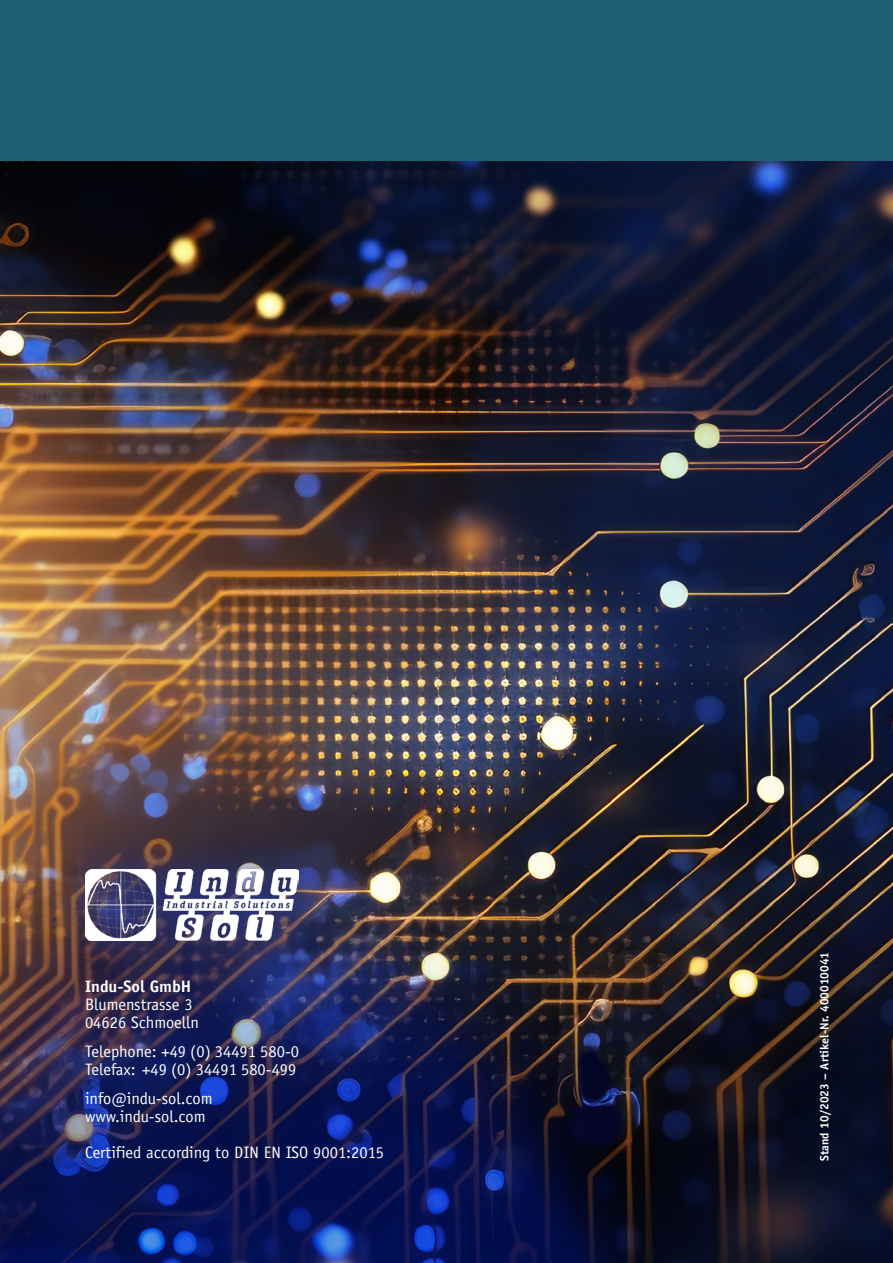
<style>
.page{position:relative;width:893px;height:1263px;background:#fff}
.page>*{position:absolute;margin:0;border:0;box-sizing:border-box;transform-origin:0 0}
.t1{font:16.5px/18px "Officina Sans";color:#fff}
.t2{font:700 16.5px "Officina Sans";color:#fff}
.t3{font:700 12px "Officina Sans";color:#fff}
</style>
<div class="page">
<img style="left:0;top:160px;width:893px;height:1103px">
<div style="left:45px;top:829px;width:292px;height:151px;background:#283583;opacity:.75"></div>
<img style="left:85px;top:869px;width:213px;height:71px">
<div style="left:0;top:0;width:893px;height:160px;background:#1f5e73"></div>
<p class="t2" style="left:85px;top:976px;width:108px">Indu-Sol GmbH</p>
<p class="t1" style="left:85px;top:996px;width:115px">Blumenstrasse 3<br>04626 Schmoelln</p>
<p class="t1" style="left:85px;top:1042px;width:216px">Telephone: +49 (0) 34491 580-0<br>Telefax: +49 (0) 34491 580-499</p>
<p class="t1" style="left:85px;top:1089px;width:129px">info@indu-sol.com www.indu-sol.com</p>
<p class="t1" style="left:85px;top:1143px;width:301px">Certified according to DIN EN ISO 9001:2015</p>
<p class="t3" style="left:817px;top:1161px;width:210px;rotate:-90deg">Stand 10/2023 – Artikel-Nr. 400010041</p>
</div>
